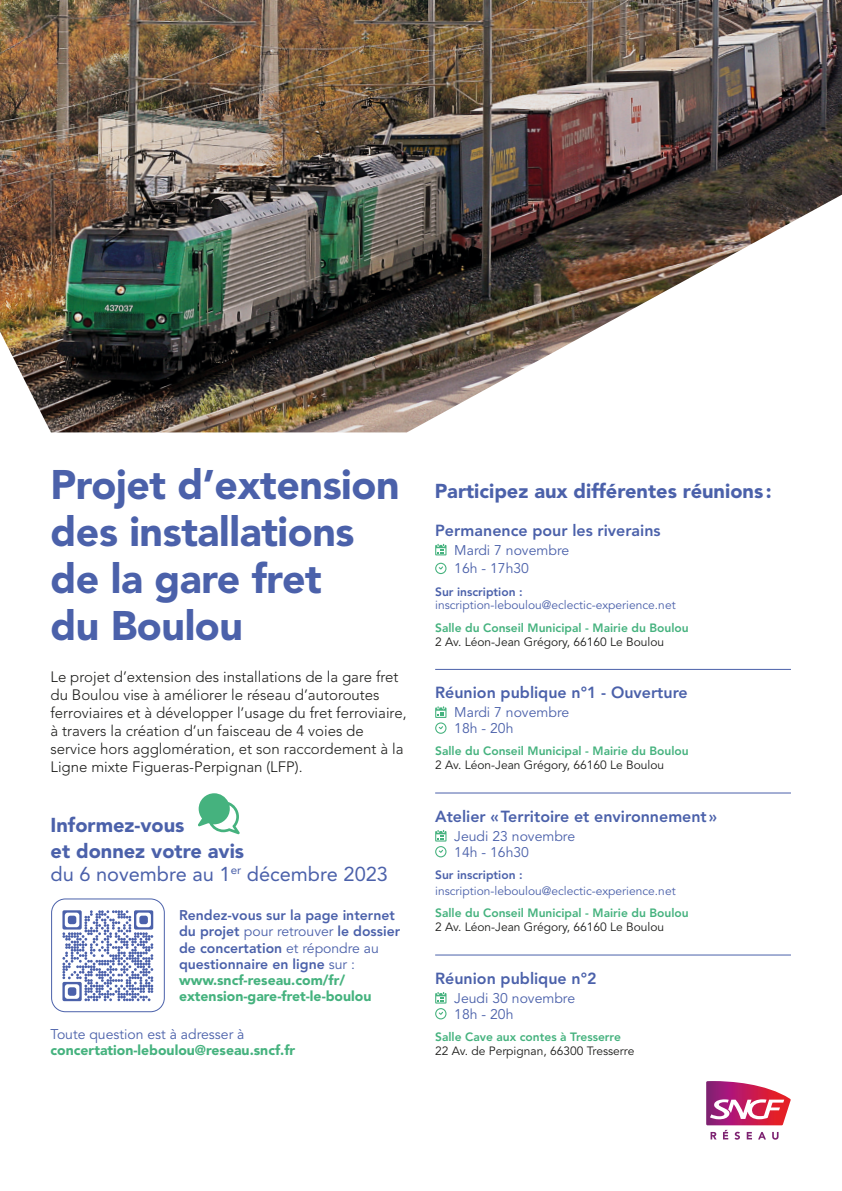
<style>
.page{position:relative;width:842px;height:1191px;background:#fff}
.page>*{position:absolute;margin:0;border:0;box-sizing:border-box;transform-origin:0 0}
.t1{font:900 41px/47.1px "Avenir LT Std";letter-spacing:-.01em;color:#4b61aa}
.t2{font:900 20px/25.3px "Avenir LT Std";color:#4b61aa}
.t3{font:20px "Avenir LT Std";color:#4b61aa}
.t4{font:800 16px "Avenir LT Std";color:#4b61aa}
.t5{font:300 15px/18px "Avenir LT Std";color:#1d1d1b}
.t6{font:800 14px/16.1px "Avenir LT Std";color:#4b61aa}
.t7{font:14px/16.1px "Avenir LT Std";color:#4b61aa}
.t8{font:900 14px "Avenir LT Std";color:#45b27e}
.t9{font:800 12px "Avenir LT Std";color:#45b27e}
.t10{font:12px "Avenir LT Std";color:#1d1d1b}
.t11{font:12px "Avenir LT Std";color:#4b61aa}
.t12{font:800 12px "Avenir LT Std";color:#4b61aa}
.s1{font-weight:400}
.s2{font-weight:900;color:#45b27e}
</style>
<div class="page">
<img style="left:0;top:0;width:842px;height:432px">
<svg style="left:706px;top:1081px;width:85px;height:58px"></svg>
<svg style="left:198px;top:793px;width:42px;height:41px"></svg>
<svg style="left:62px;top:910px;width:91px;height:91px"></svg>
<svg style="left:62px;top:910px;width:20px;height:19px"></svg>
<svg style="left:65px;top:912px;width:14px;height:15px"></svg>
<div style="left:68px;top:915px;width:8px;height:9px;background:#4b61aa;border-radius:3px"></div>
<svg style="left:62px;top:982px;width:20px;height:19px"></svg>
<svg style="left:65px;top:984px;width:14px;height:14px"></svg>
<div style="left:68px;top:987px;width:8px;height:8px;background:#4b61aa;border-radius:3px"></div>
<svg style="left:134px;top:910px;width:19px;height:19px"></svg>
<div style="left:136px;top:912px;width:15px;height:15px;background:#feffff;border-radius:3px"></div>
<div style="left:139px;top:915px;width:9px;height:9px;background:#4b61aa;border-radius:3px"></div>
<div style="left:51px;top:898px;width:114px;height:114px;border:1px solid #4b61aa;border-radius:14px"></div>
<hr style="left:435px;top:669px;width:356px;height:1px;background:#4b61aa">
<hr style="left:435px;top:792px;width:356px;height:1px;background:#4b61aa">
<hr style="left:435px;top:954px;width:356px;height:1px;background:#4b61aa">
<svg style="left:435px;top:544px;width:11px;height:11px"></svg>
<svg style="left:435px;top:563px;width:11px;height:11px"></svg>
<svg style="left:435px;top:706px;width:11px;height:28px"></svg>
<svg style="left:435px;top:830px;width:11px;height:27px"></svg>
<svg style="left:435px;top:992px;width:11px;height:27px"></svg>
<h1 class="t1" style="left:51px;top:461px;width:351px">Projet d’extension des installations de la gare fret<br>du Boulou</h1>
<p class="t5" style="left:51px;top:668px;width:358px">Le projet d’extension des installations de la gare fret du Boulou vise à améliorer le réseau d’autoroutes ferroviaires et à développer l’usage du fret ferroviaire, à travers la création d’un faisceau de 4 voies de service hors agglomération, et son raccordement à la Ligne mixte Figueras-Perpignan (LFP).</p>
<h2 class="t2" style="left:51px;top:812px;width:195px">Informez-vous<br>et donnez votre avis</h2>
<h2 class="t3" style="left:51px;top:862px;width:339px">du 6 novembre au 1<sup>er</sup> décembre 2023</h2>
<p class="t6" style="left:179px;top:907px;width:223px">Rendez-vous sur la page internet du projet <span class="s1">pour retrouver</span> le dossier de concertation <span class="s1">et répondre au </span>questionnaire en ligne <span class="s1">sur : </span><span class="s2">www.sncf-reseau.com/fr/ extension-gare-fret-le-boulou</span></p>
<p class="t7" style="left:51px;top:1026px;width:195px">Toute question est à adresser à</p>
<p class="t8" style="left:51px;top:1041px;width:246px">concertation-leboulou@reseau.sncf.fr</p>
<h2 class="t2" style="left:435px;top:478px;width:338px">Participez aux différentes réunions :</h2>
<p class="t4" style="left:435px;top:521px;width:227px">Permanence pour les riverains</p>
<p class="t7" style="left:454px;top:541px;width:116px;line-height:18.4px">Mardi 7 novembre<br>16h - 17h30</p>
<p class="t12" style="left:435px;top:584px;width:89px">Sur inscription :</p>
<p class="t11" style="left:435px;top:598px;width:242px">inscription-leboulou@eclectic-experience.net</p>
<p class="t9" style="left:435px;top:620px;width:255px">Salle du Conseil Municipal - Mairie du Boulou</p>
<p class="t10" style="left:435px;top:634px;width:231px">2 Av. Léon-Jean Grégory, 66160 Le Boulou</p>
<p class="t4" style="left:435px;top:683px;width:254px">Réunion publique n°1 - Ouverture</p>
<p class="t7" style="left:454px;top:704px;width:116px">Mardi 7 novembre<br>18h - 20h</p>
<p class="t9" style="left:435px;top:744px;width:255px">Salle du Conseil Municipal - Mairie du Boulou</p>
<p class="t10" style="left:435px;top:758px;width:231px">2 Av. Léon-Jean Grégory, 66160 Le Boulou</p>
<p class="t4" style="left:435px;top:806px;width:283px">Atelier «Territoire et environnement»</p>
<p class="t7" style="left:454px;top:828px;width:122px">Jeudi 23 novembre<br>14h - 16h30</p>
<p class="t12" style="left:435px;top:867px;width:89px">Sur inscription :</p>
<p class="t11" style="left:435px;top:884px;width:242px">inscription-leboulou@eclectic-experience.net</p>
<p class="t9" style="left:435px;top:906px;width:255px">Salle du Conseil Municipal - Mairie du Boulou</p>
<p class="t10" style="left:435px;top:920px;width:231px">2 Av. Léon-Jean Grégory, 66160 Le Boulou</p>
<p class="t4" style="left:435px;top:968px;width:163px">Réunion publique n°2</p>
<p class="t7" style="left:454px;top:990px;width:122px">Jeudi 30 novembre<br>18h - 20h</p>
<p class="t9" style="left:435px;top:1029px;width:187px">Salle Cave aux contes à Tresserre</p>
<p class="t10" style="left:435px;top:1043px;width:201px">22 Av. de Perpignan, 66300 Tresserre</p>
</div>
